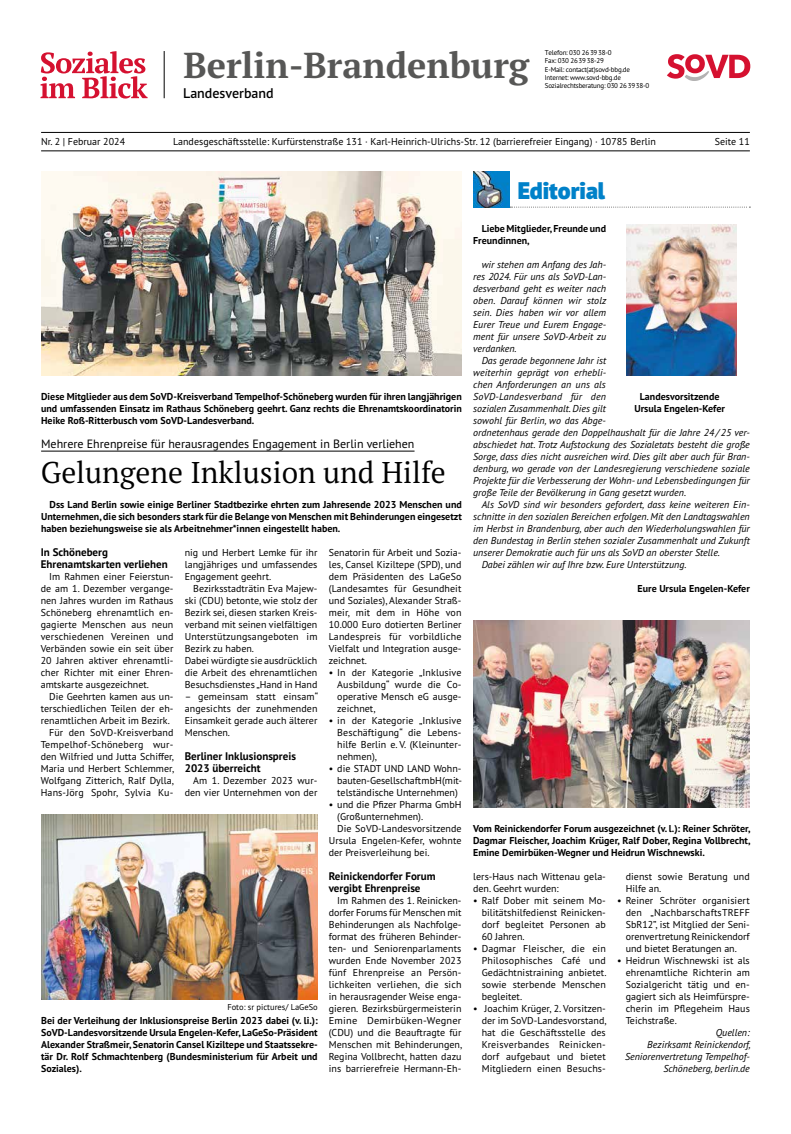
<style>
.page{position:relative;width:791px;height:1134px;background:#fff}
.page>*{position:absolute;margin:0;border:0;box-sizing:border-box;transform-origin:0 0}
.t1{font:700 36px "PT Serif Pro";color:#575756}
.t2{font:30px "PT Serif Pro";color:#000}
.t3{font:900 24px "PT Sans Pro";color:#0081c9}
.t4{font:600 14px "PT Sans Pro";color:#000}
.t5{font:12px "PT Sans Pro";color:#000}
.t6{font:700 11px/12px "PT Sans Pro";color:#000}
.t7{font:10px/12px "PT Sans Pro";color:#000;text-align:justify}
.t8{font:italic 10px/12px "PT Sans Pro";color:#000;text-align:justify}
.t9{font:700 10px/12px "PT Sans Pro";color:#000;text-align:justify}
.t10{font:10px "PT Sans Pro";letter-spacing:.02em;color:#000}
.t11{font:8.5px "PT Sans Pro";color:#000}
.t12{font:7px/8.4px "PT Sans Pro";letter-spacing:-.03em;color:#000}
</style>
<div class="page">
<img style="left:473px;top:172px;width:36px;height:36px">
<svg style="left:510px;top:207px;width:240px;height:1px"></svg>
<img style="left:626px;top:225px;width:111px;height:151px">
<img style="left:41px;top:814px;width:277px;height:186px">
<img style="left:41px;top:172px;width:421px;height:204px">
<img style="left:473px;top:620px;width:277px;height:188px">
<hr style="left:41px;top:451px;width:373px;height:1px;background:#000">
<hr style="left:41px;top:151px;width:709px;height:1px;background:#000">
<hr style="left:41px;top:132px;width:709px;height:1px;background:#000">
<hr style="left:164px;top:51px;width:1px;height:47px;background:#000">
<svg style="left:667px;top:54px;width:83px;height:27px"></svg>
<svg style="left:41px;top:51px;width:107px;height:48px"></svg>
<h1 class="t1" style="left:183px;top:41px;width:347px">Berlin-Brandenburg</h1>
<p class="t12" style="left:545px;top:48px;width:106px">Telefon: 030 26 39 38-0<br>Fax: 030 26 39 38-29<br>E-Mail: contact(at)sovd-bbg.de<br>Internet: www.sovd-bbg.de<br>Sozialrechtsberatung: 030 26 39 38-0</p>
<h3 class="t4" style="left:183px;top:84px;width:92px">Landesverband</h3>
<p class="t7" style="left:173px;top:135px;width:484px">Landesgeschäftsstelle: Kurfürstenstraße 131 · Karl-Heinrich-Ulrichs-Str. 12 (barrierefreier Eingang) · 10785 Berlin</p>
<p class="t7" style="left:41px;top:135px;width:86px">Nr. 2 | Februar 2024</p>
<p class="t7" style="left:715px;top:135px;width:36px">Seite 11</p>
<p class="t9" style="left:41px;top:390px;width:422px">Diese Mitglieder aus dem SoVD-Kreisverband Tempelhof-Schöneberg wurden für ihren langjährigen und umfassenden Einsatz im Rathaus Schöneberg geehrt. Ganz rechts die Ehrenamtskoordinatorin Heike Roß-Ritterbusch vom SoVD-Landesverband.</p>
<p class="t5" style="left:41px;top:436px;width:375px">Mehrere Ehrenpreise für herausragendes Engagement in Berlin verliehen</p>
<h2 class="t2" style="left:41px;top:452px;width:406px">Gelungene Inklusion und Hilfe</h2>
<p class="t9" style="left:41px;top:498px;width:422px;text-indent:8px">Dss Land Berlin sowie einige Berliner Stadtbezirke ehrten zum Jahresende 2023 Menschen und Unternehmen, die sich besonders stark für die Belange von Menschen mit Behinderungen eingesetzt haben beziehungsweise sie als Arbeitnehmer*innen eingestellt haben.</p>
<p class="t6" style="left:41px;top:546px;width:128px">In Schöneberg<br>Ehrenamtskarten verliehen</p>
<p class="t7" style="left:41px;top:570px;width:134px;text-indent:8px">Im Rahmen einer Feierstun&shy;de am 1. Dezember vergange&shy;nen Jahres wurden im Rathaus Schöneberg ehrenamtlich en&shy;gagierte Menschen aus neun verschiedenen Vereinen und Verbänden sowie ein seit über 20 Jahren aktiver ehrenamtli&shy;cher Richter mit einer Ehren&shy;amtskarte ausgezeichnet.</p>
<p class="t7" style="left:49px;top:690px;width:126px">Die Geehrten kamen aus un-</p>
<p class="t7" style="left:41px;top:702px;width:134px">terschiedlichen Teilen der eh-</p>
<p class="t7" style="left:41px;top:714px;width:131px">renamtlichen Arbeit im Bezirk.</p>
<p class="t7" style="left:49px;top:726px;width:126px">Für den SoVD-Kreisverband</p>
<p class="t10" style="left:41px;top:738px;width:134px">Tempelhof-Schöneberg wur-</p>
<p class="t7" style="left:41px;top:750px;width:135px">den Wilfried und Jutta Schiffer,</p>
<p class="t7" style="left:41px;top:762px;width:135px">Maria und Herbert Schlemmer,</p>
<p class="t7" style="left:41px;top:774px;width:135px">Wolfgang Zitterich, Ralf Dylla,</p>
<p class="t7" style="left:41px;top:786px;width:134px">Hans-Jörg Spohr, Sylvia Ku-</p>
<p class="t7" style="left:329px;top:546px;width:134px">Senatorin für Arbeit und Sozia&shy;les, Cansel Kiziltepe (SPD), und dem Präsidenten des LaGeSo (Landesamtes für Gesundheit und Soziales), Alexander Straß&shy;meir, mit dem in Höhe von 10.000 Euro dotierten Berliner Landespreis für vorbildliche Vielfalt und Integration ausge&shy;zeichnet.</p>
<p class="t7" style="left:337px;top:666px;width:126px;text-indent:-8px">• In der Kategorie „Inklusive Ausbildung“ wurde die Co&shy;operative Mensch eG ausge&shy;zeichnet,</p>
<p class="t7" style="left:337px;top:714px;width:126px;text-indent:-8px">• in der Kategorie „Inklusive Beschäftigung“ die Lebens&shy;hilfe Berlin e. V. (Kleinunter&shy;nehmen),</p>
<p class="t7" style="left:337px;top:762px;width:126px;text-indent:-8px">• die STADT UND LAND Wohn&shy;bauten-Gesellschaft mbH (mit&shy;telständische Unternehmen)</p>
<p class="t7" style="left:329px;top:798px;width:134px">• und die Pfizer Pharma GmbH</p>
<p class="t7" style="left:337px;top:810px;width:87px">(Großunternehmen).</p>
<p class="t7" style="left:337px;top:822px;width:126px">Die SoVD-Landesvorsitzende</p>
<p class="t7" style="left:329px;top:834px;width:134px">Ursula Engelen-Kefer, wohnte</p>
<p class="t7" style="left:329px;top:846px;width:102px">der Preisverleihung bei.</p>
<p class="t6" style="left:329px;top:870px;width:108px">Reinickendorfer Forum vergibt Ehrenpreise</p>
<p class="t7" style="left:329px;top:894px;width:135px;text-indent:9px">Im Rahmen des 1. Reinicken&shy;dorfer Forums für Menschen mit Behinderungen als Nachfolge&shy;format des früheren Behinder&shy;ten- und Seniorenparlaments wurden Ende November 2023 fünf Ehrenpreise an Persön&shy;lichkeiten verliehen, die sich in herausragender Weise enga&shy;gieren. Bezirksbürgermeisterin Emine Demirbüken-Wegner (CDU) und die Beauftragte für Menschen mit Behinderungen, Regina Vollbrecht, hatten dazu ins barrierefreie Hermann-Eh-</p>
<p class="t7" style="left:185px;top:546px;width:134px">nig und Herbert Lemke für ihr langjähriges und umfassendes Engagement geehrt.</p>
<p class="t7" style="left:185px;top:582px;width:134px;text-align:left;text-indent:8px">Bezirksstadträtin Eva Majew&shy;ski (CDU) betonte, wie stolz der<br>Bezirk sei, diesen starken Kreis&shy;verband mit seinen vielfältigen<br>Unterstützungsangeboten im<br>Bezirk zu haben.<br>Dabei würdigte sie ausdrücklich die Arbeit des ehrenamtlichen<br>Besuchsdienstes „Hand in Hand</p>
<p class="t7" style="left:185px;top:690px;width:135px">– gemeinsam statt einsam“ angesichts der zunehmenden Einsamkeit gerade auch älterer Menschen.</p>
<p class="t6" style="left:185px;top:750px;width:113px">Berliner Inklusionspreis<br>2023 überreicht</p>
<p class="t7" style="left:185px;top:774px;width:134px;text-align:right">Am 1. Dezember 2023 wur&shy;den vier Unternehmen von der</p>
<p class="t11" style="left:227px;top:1001px;width:92px">Foto: sr pictures/ LaGeSo</p>
<p class="t9" style="left:41px;top:1014px;width:278px">Bei der Verleihung der Inklusionspreise Berlin 2023 dabei (v. li.):<br>SoVD-Landesvorsitzende Ursula Engelen-Kefer, LaGeSo-Präsident Alexander Straßmeir, Senatorin Cansel Kiziltepe und Staatssekre&shy;tär Dr. Rolf Schmachtenberg (Bundesministerium für Arbeit und Soziales).</p>
<h3 class="t3" style="left:518px;top:174px;width:89px">Editorial</h3>
<p class="t9" style="left:473px;top:222px;width:134px;text-indent:8px">Liebe Mitglieder, Freunde und<br>Freundinnen,</p>
<p class="t8" style="left:473px;top:258px;width:135px;text-indent:8px">wir stehen am Anfang des Jah&shy;res 2024. Für uns als SoVD-Lan&shy;desverband geht es weiter nach oben. Darauf können wir stolz sein. Dies haben wir vor allem Eurer Treue und Eurem Engage&shy;ment für unsere SoVD-Arbeit zu verdanken.</p>
<p class="t8" style="left:473px;top:354px;width:278px;text-align:left;text-indent:8px">Das gerade begonnene Jahr ist<br>weiterhin geprägt von erhebli-<br>chen Anforderungen an uns als<br>SoVD-Landesverband für den<br>sozialen Zusammenhalt. Dies gilt<br>sowohl für Berlin, wo das Abge-<br>ordnetenhaus gerade den Doppelhaushalt für die Jahre 24 / 25 ver&shy;abschiedet hat. Trotz Aufstockung des Sozialetats besteht die große Sorge, dass dies nicht ausreichen wird. Dies gilt aber auch für Bran&shy;denburg, wo gerade von der Landesregierung verschiedene soziale Projekte für die Verbesserung der Wohn- und Lebensbedingungen für große Teile der Bevölkerung in Gang gesetzt wurden.</p>
<p class="t8" style="left:482px;top:498px;width:270px">Als SoVD sind wir besonders gefordert, dass keine weiteren Ein-</p>
<p class="t8" style="left:473px;top:510px;width:278px">schnitte in den sozialen Bereichen erfolgen. Mit den Landtagswahlen</p>
<p class="t8" style="left:473px;top:522px;width:278px">im Herbst in Brandenburg, aber auch den Wiederholungswahlen für</p>
<p class="t8" style="left:473px;top:534px;width:278px">den Bundestag in Berlin stehen sozialer Zusammenhalt und Zukunft</p>
<p class="t8" style="left:473px;top:546px;width:248px">unserer Demokratie auch für uns als SoVD an oberster Stelle.</p>
<p class="t8" style="left:482px;top:558px;width:206px">Dabei zählen wir auf Ihre bzw. Eure Unterstützung.</p>
<p class="t9" style="left:638px;top:582px;width:114px">Eure Ursula Engelen-Kefer</p>
<p class="t9" style="left:634px;top:390px;width:92px;text-align:center">Landesvorsitzende<br>Ursula Engelen-Kefer</p>
<p class="t9" style="left:473px;top:822px;width:279px">Vom Reinickendorfer Forum ausgezeichnet (v. l.): Reiner Schröter, Dagmar Fleischer, Joachim Krüger, Ralf Dober, Regina Vollbrecht, Emine Demirbüken-Wegner und Heidrun Wischnewski.</p>
<p class="t7" style="left:473px;top:870px;width:134px">lers-Haus nach Wittenau gela&shy;den. Geehrt wurden:</p>
<p class="t7" style="left:482px;top:894px;width:126px;text-indent:-8px">• Ralf Dober mit seinem Mo&shy;bilitätshilfedienst Reinicken&shy;dorf begleitet Personen ab 60 Jahren.</p>
<p class="t7" style="left:482px;top:942px;width:126px;text-indent:-8px">• Dagmar Fleischer, die ein Philosophisches Café und Gedächtnistraining anbietet. sowie sterbende Menschen begleitet.</p>
<p class="t7" style="left:482px;top:1002px;width:126px;text-indent:-8px">• Joachim Krüger, 2. Vorsitzen&shy;der im SoVD-Landesvorstand, hat die Geschäftsstelle des Kreisverbandes Reinicken&shy;dorf aufgebaut und bietet Mitgliedern einen Besuchs-</p>
<p class="t7" style="left:626px;top:870px;width:126px">dienst sowie Beratung und<br>Hilfe an.</p>
<p class="t7" style="left:626px;top:894px;width:126px;text-indent:-8px">• Reiner Schröter organisiert den „NachbarschaftsTREFF SbR12”, ist Mitglied der Seni&shy;orenvertretung Reinickendorf und bietet Beratungen an.</p>
<p class="t7" style="left:626px;top:954px;width:126px;text-indent:-8px">• Heidrun Wischnewski ist als ehrenamtliche Richterin am Sozialgericht tätig und en&shy;gagiert sich als Heimfürspre&shy;cherin im Pflegeheim Haus Teichstraße.</p>
<p class="t8" style="left:625px;top:1026px;width:127px;text-align:right">Quellen:<br>Bezirksamt Reinickendorf,<br>Seniorenvertretung Tempelhof-<br>Schöneberg, berlin.de</p>
</div>
